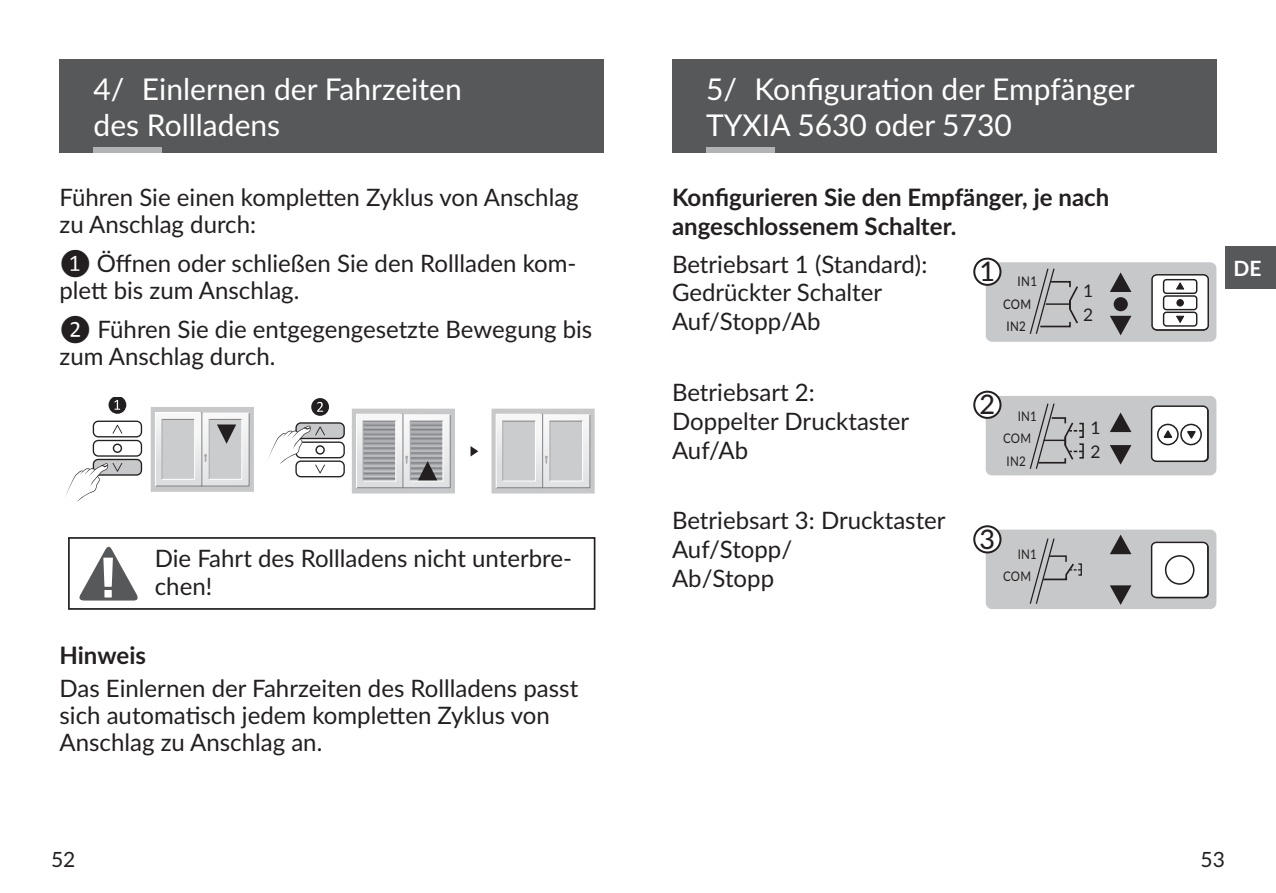
<style>
.page{position:relative;width:1276px;height:893px;background:#fff}
.page>*{position:absolute;margin:0;border:0;box-sizing:border-box;transform-origin:0 0}
.t1{font:30px/36px "Lato";color:#fff}
.t2{font:500 27px "Lato";color:#231f20}
.t3{font:24px/28.8px "Lato";color:#231f20}
.t4{font:700 24px/28.8px "Lato";color:#231f20}
.t5{font:21px "Lato";color:#231f20}
.t6{font:700 21px "Lato";color:#fff}
.t7{font:17.4px/24px "Lato";color:#231f20}
.t8{font:13.2px/22.5px "Lato";letter-spacing:.025em;color:#231f20;scale:.87 1}
.t9{font:500 13.2px/22.5px "Lato";letter-spacing:.025em;color:#231f20;scale:.87 1}
.s1{font-family:"Calibri"}
</style>
<div class="page">
<div style="left:1225px;top:247px;width:51px;height:42px;background:#57585a"></div>
<div style="left:60px;top:60px;width:544px;height:93px;background:#57585a"></div>
<div style="left:94px;top:147px;width:68px;height:6px;background:#b2b3b7"></div>
<svg style="left:470px;top:446px;width:8px;height:11px"></svg>
<svg style="left:151px;top:407px;width:103px;height:85px"></svg>
<svg style="left:491px;top:409px;width:103px;height:84px;background:#d2d3d5"></svg>
<div style="left:93px;top:421px;width:49px;height:16px;border:1px solid #231f20;border-radius:5px"></div>
<div style="left:93px;top:440px;width:49px;height:17px;border:1px solid #231f20;border-radius:5px"></div>
<svg style="left:113px;top:425px;width:9px;height:9px"></svg>
<div style="left:113px;top:444px;width:9px;height:9px;border:1px solid #231f20;border-radius:50%"></div>
<div style="left:93px;top:459px;width:48px;height:16px;background:#c7c8ca;border-radius:5px"></div>
<div style="left:93px;top:459px;width:49px;height:17px;border:1px solid #231f20;border-radius:5px"></div>
<svg style="left:65px;top:463px;width:57px;height:39px"></svg>
<svg style="left:352px;top:409px;width:103px;height:84px;background:#bebfc1"></svg>
<div style="left:296px;top:423px;width:48px;height:15px;background:#c7c8ca;border-radius:5px"></div>
<div style="left:295px;top:422px;width:50px;height:17px;border:1px solid #231f20;border-radius:5px"></div>
<div style="left:295px;top:441px;width:50px;height:17px;border:1px solid #231f20;border-radius:5px"></div>
<div style="left:295px;top:460px;width:50px;height:17px;border:1px solid #231f20;border-radius:5px"></div>
<svg style="left:268px;top:425px;width:57px;height:48px"></svg>
<svg style="left:311px;top:398px;width:18px;height:18px"></svg>
<svg style="left:109px;top:398px;width:17px;height:16px"></svg>
<div style="left:68px;top:537px;width:527px;height:73px;border:2px solid #231f20"></div>
<svg style="left:79px;top:546px;width:59px;height:55px"></svg>
<div style="left:672px;top:60px;width:544px;height:93px;background:#57585a"></div>
<div style="left:985px;top:530px;width:231px;height:79px;background:#c7c8ca;border-radius:6px"></div>
<div style="left:985px;top:396px;width:231px;height:79px;background:#c7c8ca;border-radius:6px"></div>
<div style="left:985px;top:262px;width:231px;height:80px;background:#c7c8ca;border-radius:6px"></div>
<svg style="left:1110px;top:316px;width:21px;height:19px"></svg>
<svg style="left:1110px;top:272px;width:21px;height:20px"></svg>
<svg style="left:1110px;top:445px;width:21px;height:20px"></svg>
<svg style="left:1110px;top:412px;width:21px;height:20px"></svg>
<svg style="left:1110px;top:585px;width:21px;height:20px"></svg>
<svg style="left:1110px;top:535px;width:21px;height:19px"></svg>
<div style="left:1114px;top:298px;width:13px;height:12px;background:#231f20;border-radius:50%"></div>
<div style="left:1113px;top:297px;width:14px;height:14px;border:2px solid #231f20;border-radius:50%"></div>
<div style="left:1151px;top:406px;width:56px;height:55px;background:#fff;border-radius:5px"></div>
<div style="left:1151px;top:405px;width:57px;height:57px;border:1px solid #231f20;border-radius:5px"></div>
<svg style="left:1161px;top:428px;width:12px;height:10px"></svg>
<svg style="left:1187px;top:431px;width:9px;height:8px"></svg>
<div style="left:1152px;top:275px;width:56px;height:55px;background:#fff;border-radius:5px"></div>
<div style="left:1151px;top:274px;width:58px;height:57px;border:1px solid #231f20;border-radius:5px"></div>
<div style="left:1162px;top:279px;width:35px;height:15px;border:1px solid #231f20;border-radius:3px"></div>
<div style="left:1162px;top:295px;width:35px;height:15px;border:1px solid #231f20;border-radius:3px"></div>
<div style="left:1162px;top:312px;width:35px;height:15px;border:1px solid #231f20;border-radius:3px"></div>
<svg style="left:1176px;top:282px;width:8px;height:8px"></svg>
<svg style="left:1176px;top:315px;width:9px;height:8px"></svg>
<svg style="left:1177px;top:300px;width:6px;height:6px"></svg>
<div style="left:1176px;top:299px;width:7px;height:7px;border:1px solid #231f20;border-radius:50%"></div>
<div style="left:1151px;top:542px;width:56px;height:55px;background:#fff;border-radius:5px"></div>
<div style="left:1151px;top:542px;width:57px;height:56px;border:1px solid #231f20;border-radius:5px"></div>
<div style="left:974px;top:259px;width:26px;height:26px;background:#fff;border-radius:50%"></div>
<div style="left:973px;top:258px;width:28px;height:28px;border:2px solid #231f20;border-radius:50%"></div>
<div style="left:974px;top:392px;width:26px;height:26px;background:#fff;border-radius:50%"></div>
<div style="left:973px;top:391px;width:28px;height:28px;border:2px solid #231f20;border-radius:50%"></div>
<div style="left:974px;top:526px;width:26px;height:26px;background:#fff;border-radius:50%"></div>
<div style="left:973px;top:525px;width:28px;height:28px;border:2px solid #231f20;border-radius:50%"></div>
<div style="left:1077px;top:563px;width:5px;height:13px;border:1px solid #231f20"></div>
<svg style="left:1029px;top:538px;width:52px;height:66px"></svg>
<div style="left:1157px;top:424px;width:21px;height:21px;border:2px solid #231f20;border-radius:50%"></div>
<div style="left:1180px;top:424px;width:22px;height:21px;border:2px solid #231f20;border-radius:50%"></div>
<div style="left:1165px;top:555px;width:29px;height:30px;border:2px solid #231f20;border-radius:50%"></div>
<svg style="left:1029px;top:268px;width:49px;height:66px"></svg>
<div style="left:1078px;top:423px;width:6px;height:15px;border:2px solid #231f20"></div>
<div style="left:1078px;top:443px;width:6px;height:16px;border:2px solid #231f20"></div>
<svg style="left:1029px;top:403px;width:53px;height:66px"></svg>
<div style="left:706px;top:147px;width:68px;height:6px;background:#b2b3b7"></div>
<p class="t1" style="left:94px;top:70px;width:370px">4/ Einlernen der Fahrzeiten des Rollladens</p>
<p class="t3" style="left:60px;top:183px;width:521px;line-height:27px">Führen Sie einen kompletten Zyklus von Anschlag zu Anschlag durch:</p>
<p class="t3" style="left:60px;top:249px;width:518px;line-height:27px"><span class="s1">❶</span> Öffnen oder schließen Sie den Rollladen kom&shy;plett bis zum Anschlag.</p>
<p class="t3" style="left:60px;top:315px;width:534px;line-height:27px"><span class="s1">❷</span> Führen Sie die entgegengesetzte Bewegung bis zum Anschlag durch.</p>
<p class="t3" style="left:155px;top:542px;width:419px">Die Fahrt des Rollladens nicht unterbre&shy;chen!</p>
<p class="t4" style="left:60px;top:640px;width:88px">Hinweis</p>
<p class="t3" style="left:60px;top:674px;width:520px;line-height:27px">Das Einlernen der Fahrzeiten des Rollladens passt sich automatisch jedem kompletten Zyklus von<br>Anschlag zu Anschlag an.</p>
<p class="t1" style="left:706px;top:70px;width:430px">5/ Konfiguration der Empfänger<br>TYXIA 5630 oder 5730</p>
<p class="t4" style="left:672px;top:182px;width:439px">Konfigurieren Sie den Empfänger, je nach angeschlossenem Schalter.</p>
<p class="t3" style="left:672px;top:248px;width:257px">Betriebsart 1 (Standard):<br>Gedrückter Schalter<br>Auf/Stopp/Ab</p>
<p class="t2" style="left:979px;top:252px;width:17px">1</p>
<p class="t9" style="left:1003px;top:270px;width:41px;text-indent:15px">IN1<br>COM<br>IN2</p>
<p class="t7" style="left:1083px;top:278px;width:12px">1<br>2</p>
<p class="t3" style="left:672px;top:377px;width:239px">Betriebsart 2:<br>Doppelter Drucktaster<br>Auf/Ab</p>
<p class="t3" style="left:672px;top:505px;width:275px">Betriebsart 3: Drucktaster<br>Auf/Stopp/<br>Ab/Stopp</p>
<p class="t2" style="left:979px;top:385px;width:17px">2</p>
<p class="t8" style="left:1003px;top:404px;width:41px;text-indent:15px">IN1<br>COM<br>IN2</p>
<p class="t2" style="left:979px;top:520px;width:17px">3</p>
<p class="t8" style="left:1003px;top:542px;width:41px;text-indent:15px">IN1<br>COM</p>
<p class="t7" style="left:1090px;top:415px;width:12px">1<br>2</p>
<p class="t6" style="left:1233px;top:253px;width:30px">DE</p>
<p class="t5" style="left:51px;top:845px;width:26px">52</p>
<p class="t5" style="left:1200px;top:845px;width:26px">53</p>
</div>
